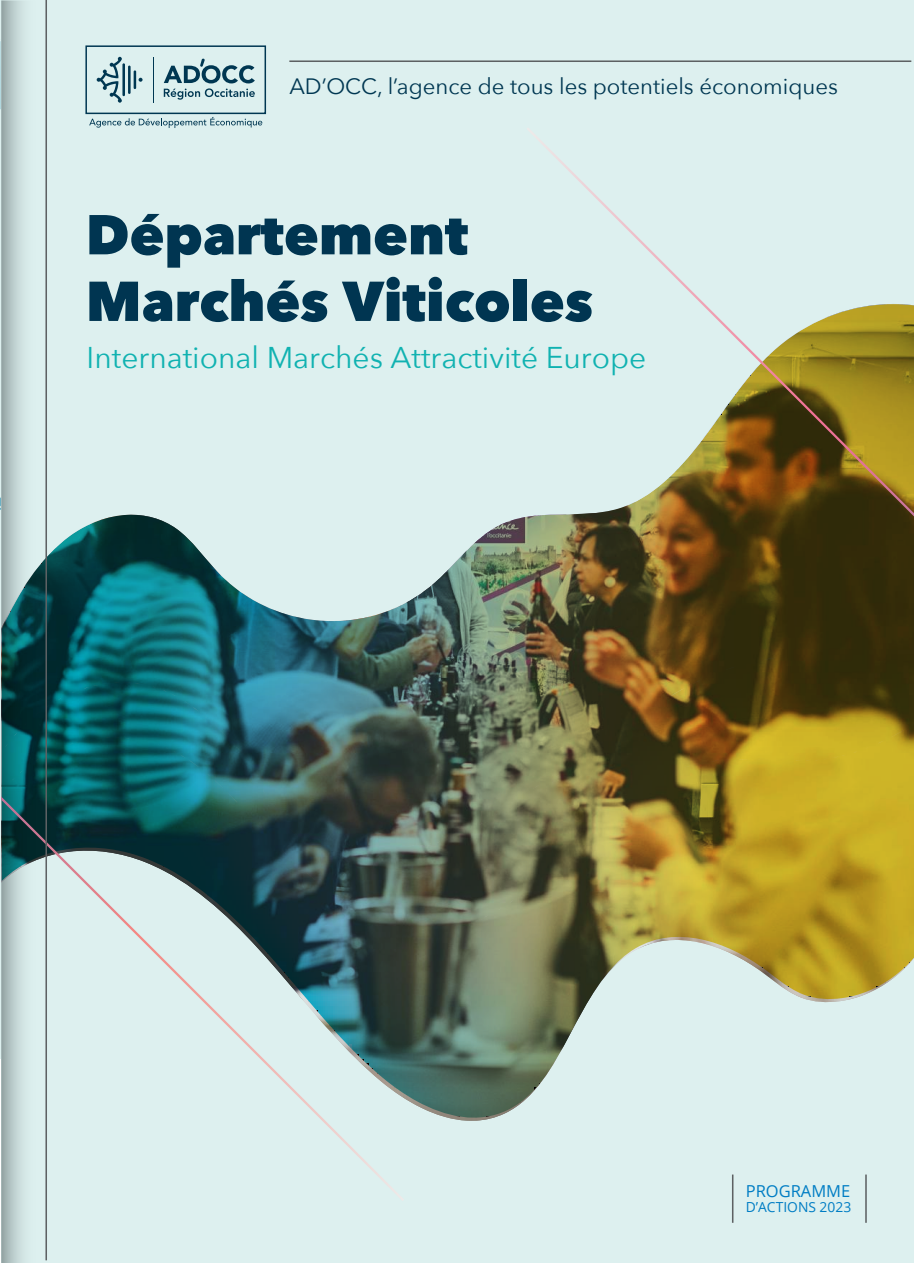
<style>
.page{position:relative;width:914px;height:1263px;background:#fff}
.page>*{position:absolute;margin:0;border:0;box-sizing:border-box;transform-origin:0 0}
.t1{font:800 55.5px/66.6px "Avenir Next";color:#003551}
.t2{font:30px "Avenir Next";color:#10b2b1}
.t3{font:22.2px "Avenir Next";color:#003752}
.t4{font:16.5px "Open Sans";color:#007dc4}
.t5{font:13.8px "Open Sans";color:#007dc4}
</style>
<div class="page">
<div style="left:0;top:0;width:22px;height:1058px;background:#ddf0ef"></div>
<div style="left:1px;top:0;width:913px;height:1263px;background:#ddf0ef"></div>
<img style="left:47px;top:514px;width:867px;height:607px">
<img style="left:404px;top:1091px;width:65px;height:30px">
<img style="left:1px;top:0;width:45px;height:1263px">
<img style="left:1px;top:647px;width:403px;height:554px">
<img style="left:526px;top:128px;width:388px;height:563px">
<hr style="left:289px;top:60px;width:622px;height:2px;background:#5d6163">
<hr style="left:865px;top:1174px;width:2px;height:49px;background:#5d6163">
<hr style="left:732px;top:1174px;width:1px;height:49px;background:#5d6163">
<hr style="left:45px;top:0;width:2px;height:1260px;background:#5d6163">
<svg style="left:89px;top:117px;width:173px;height:11px"></svg>
<div style="left:85px;top:45px;width:181px;height:69px;border:2px solid #003752"></div>
<hr style="left:122px;top:63px;width:3px;height:33px;background:#003752">
<hr style="left:128px;top:66px;width:3px;height:28px;background:#003752">
<svg style="left:134px;top:70px;width:9px;height:19px"></svg>
<svg style="left:97px;top:57px;width:25px;height:46px"></svg>
<hr style="left:153px;top:57px;width:1px;height:46px;background:#003752">
<svg style="left:164px;top:59px;width:91px;height:41px"></svg>
<svg style="left:0;top:41px;width:1px;height:469px"></svg>
<p class="t3" style="left:289px;top:77px;width:550px">AD’OCC, l’agence de tous les potentiels économiques</p>
<h1 class="t1" style="left:86px;top:206px;width:509px">Département<br>Marchés Viticoles</h1>
<h2 class="t2" style="left:87px;top:345px;width:561px">International Marchés Attractivité Europe</h2>
<p class="t4" style="left:746px;top:1181px;width:106px">PROGRAMME</p>
<p class="t5" style="left:746px;top:1199px;width:107px">D’ACTIONS 2023</p>
</div>
